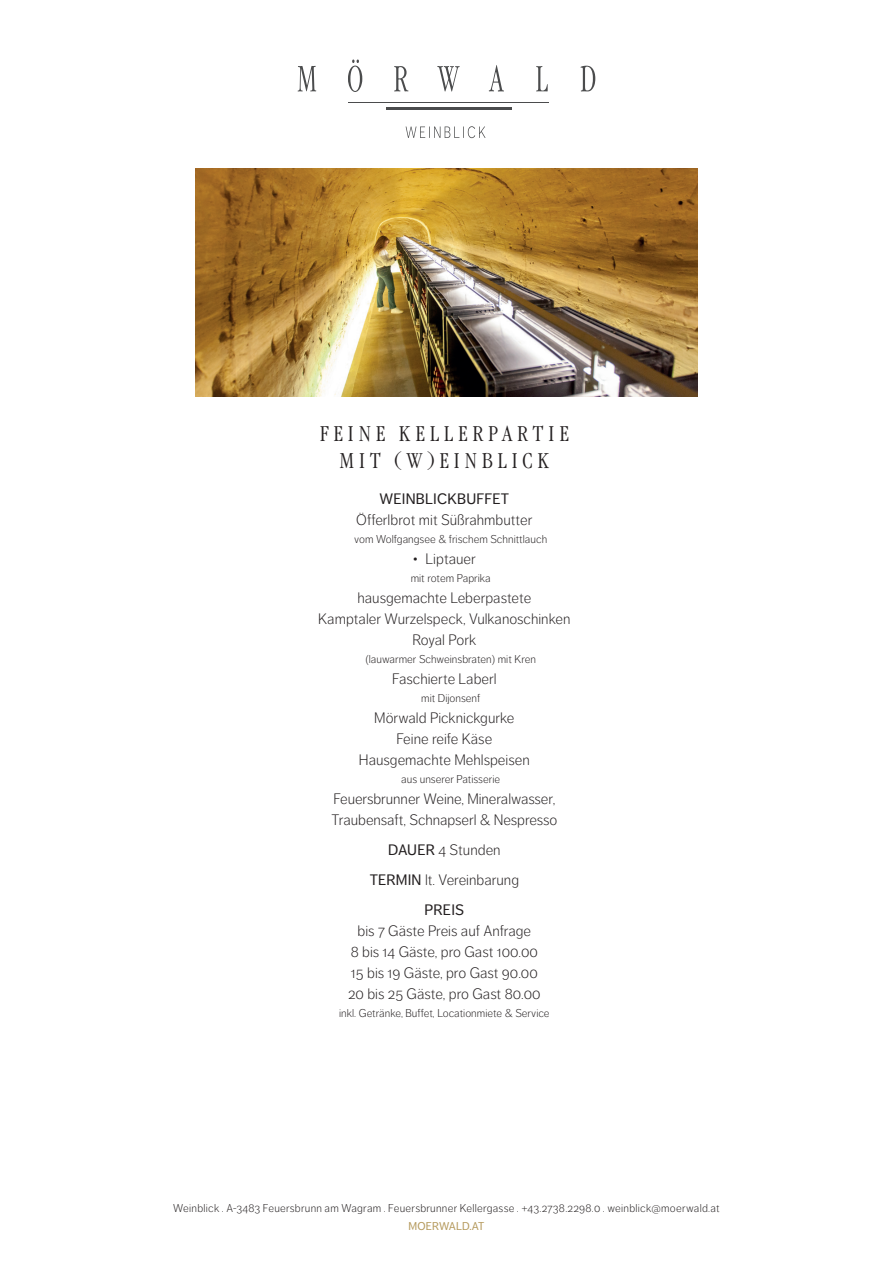
<style>
.page{position:relative;width:893px;height:1263px;background:#fff}
.page>*{position:absolute;margin:0;border:0;box-sizing:border-box;transform-origin:0 0}
.t1{font:300 22.2px/27px "Garamond Nova Pro Cd";letter-spacing:.21em;color:#231f20;text-align:center}
.t2{font:300 15px/21px "Dagny Pro";color:#231f20;text-align:center}
.t3{font:15px "Dagny Pro";letter-spacing:.01em;color:#231f20}
.t4{font:300 11.25px "Dagny Pro";color:#231f20}
.t5{font:300 11.25px "Dagny Pro";letter-spacing:.02em;color:#231f20}
.t6{font:11.25px "Dagny Pro";letter-spacing:.01em;color:#b59a5d}
.s1{font-weight:400}
</style>
<div class="page">
<svg style="left:298px;top:60px;width:297px;height:32px"></svg>
<hr style="left:348px;top:103px;width:201px;height:1px;background:#4b4c4d">
<hr style="left:386px;top:107px;width:126px;height:3px;background:#4b4c4d">
<svg style="left:406px;top:126px;width:80px;height:12px"></svg>
<img style="left:196px;top:168px;width:501px;height:228px">
<h1 class="t1" style="left:320px;top:420px;width:251px">FEINE KELLERPARTIE<br>MIT (W)EINBLICK</h1>
<p class="t3" style="left:380px;top:490px;width:131px">WEINBLICKBUFFET</p>
<p class="t2" style="left:356px;top:509px;width:178px">Öfferlbrot mit Süßrahmbutter</p>
<p class="t4" style="left:354px;top:533px;width:194px">vom Wolfgangsee &amp; frischem Schnittlauch</p>
<p class="t2" style="left:413px;top:548px;width:65px">• Liptauer</p>
<p class="t4" style="left:411px;top:572px;width:82px">mit rotem Paprika</p>
<p class="t2" style="left:318px;top:587px;width:254px">hausgemachte Leberpastete<br>Kamptaler Wurzelspeck, Vulkanoschinken<br>Royal Pork</p>
<p class="t4" style="left:365px;top:653px;width:172px">(lauwarmer Schweinsbraten) mit Kren</p>
<p class="t2" style="left:392px;top:668px;width:106px">Faschierte Laberl</p>
<p class="t4" style="left:421px;top:692px;width:61px">mit Dijonsenf</p>
<p class="t2" style="left:359px;top:707px;width:172px">Mörwald Picknickgurke<br>Feine reife Käse<br>Hausgemachte Mehlspeisen</p>
<p class="t4" style="left:401px;top:773px;width:100px">aus unserer Patisserie</p>
<p class="t2" style="left:331px;top:788px;width:227px;text-align:left">Feuersbrunner Weine, Mineralwasser,<br>Traubensaft, Schnapserl &amp; Nespresso</p>
<p class="t2" style="left:370px;top:835px;width:151px;line-height:30px"><span class="s1">DAUER</span> 4 Stunden<br><span class="s1">TERMIN</span> lt. Vereinbarung<br><span class="s1">PREIS</span></p>
<p class="t2" style="left:348px;top:920px;width:194px">bis 7 Gäste Preis auf Anfrage<br>8 bis 14 Gäste, pro Gast 100.00<br>15 bis 19 Gäste, pro Gast 90.00<br>20 bis 25 Gäste, pro Gast 80.00</p>
<p class="t4" style="left:339px;top:1007px;width:212px">inkl. Getränke, Buffet, Locationmiete &amp; Service</p>
<p class="t5" style="left:173px;top:1202px;width:548px">Weinblick . A-3483 Feuersbrunn am Wagram . Feuersbrunner Kellergasse . +43.2738.2298.0 . weinblick@moerwald.at</p>
<p class="t6" style="left:409px;top:1220px;width:77px">MOERWALD.AT</p>
</div>
